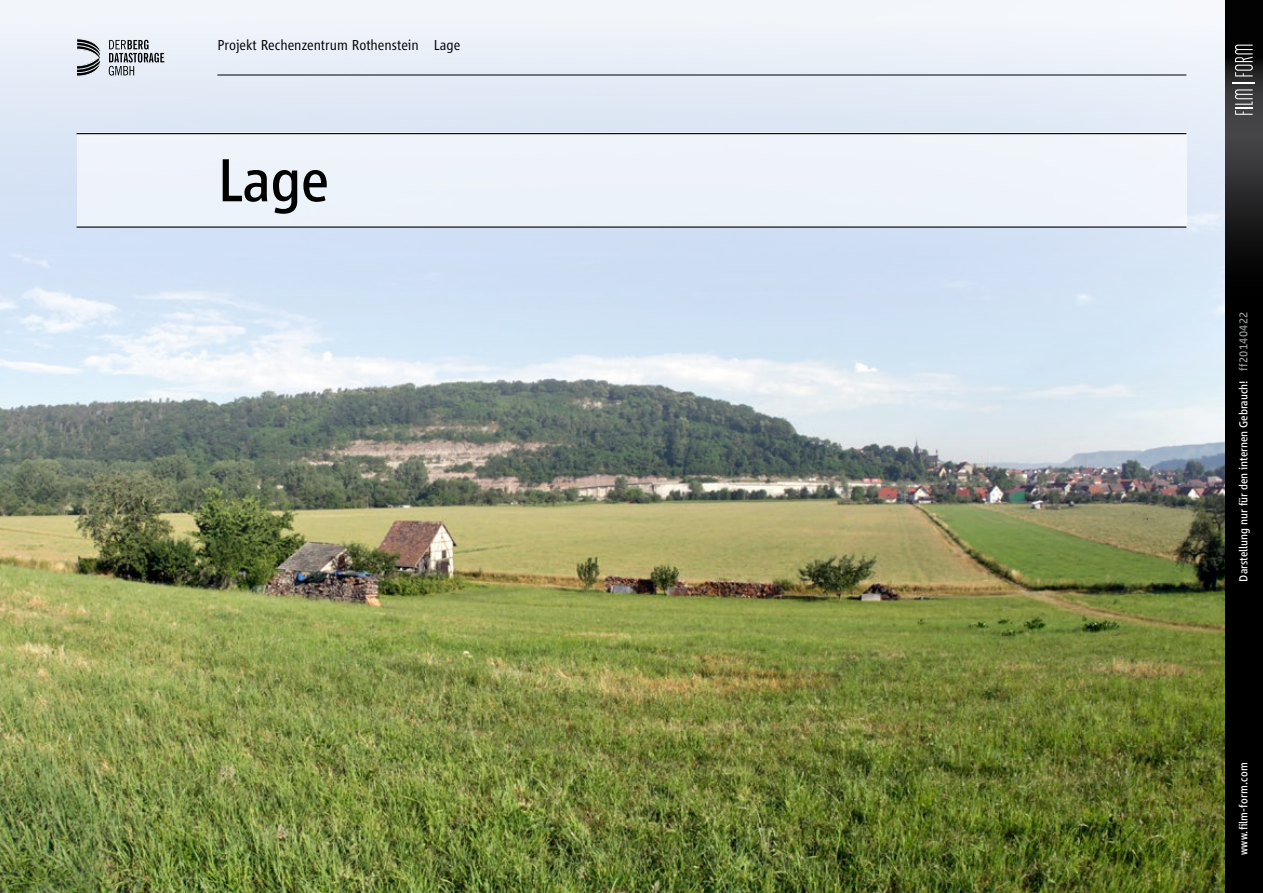
<style>
.page{position:relative;width:1263px;height:893px;background:#fff}
.page>*{position:absolute;margin:0;border:0;box-sizing:border-box;transform-origin:0 0}
.t1{font:63px "Vialog LT";color:#000}
.t2{font:300 15px "Vialog LT";color:#000}
.t3{font:12px "Vialog LT";letter-spacing:-.005em;color:#fff}
.s1{color:#9c9e9f}
</style>
<div class="page">
<svg style="left:1225px;top:0;width:38px;height:893px;background:#090909"></svg>
<svg style="left:1235px;top:89px;width:17px;height:26px"></svg>
<svg style="left:1233px;top:45px;width:22px;height:38px"></svg>
<img style="left:0;top:612px;width:1225px;height:281px">
<img style="left:0;top:0;width:1225px;height:612px">
<hr style="left:217px;top:75px;width:969px;height:1px;background:#000">
<div style="left:77px;top:133px;width:1109px;height:94px;background:#eef3fa"></div>
<hr style="left:77px;top:226px;width:1109px;height:2px;background:#000">
<hr style="left:77px;top:133px;width:1109px;height:1px;background:#000">
<svg style="left:76px;top:38px;width:26px;height:39px"></svg>
<svg style="left:109px;top:40px;width:55px;height:36px;background:#abafb6"></svg>
<p class="t2" style="left:217px;top:37px;width:245px">Projekt Rechenzentrum Rothenstein Lage</p>
<h1 class="t1" style="left:217px;top:146px;width:113px">Lage</h1>
<p class="t3" style="left:1237px;top:582px;width:272px;rotate:-90deg">Darstellung nur für den internen Gebrauch! <span class="s1">ff20140422</span></p>
<p class="t3" style="left:1237px;top:855px;width:94px;rotate:-90deg">www.film-form.com</p>
</div>
